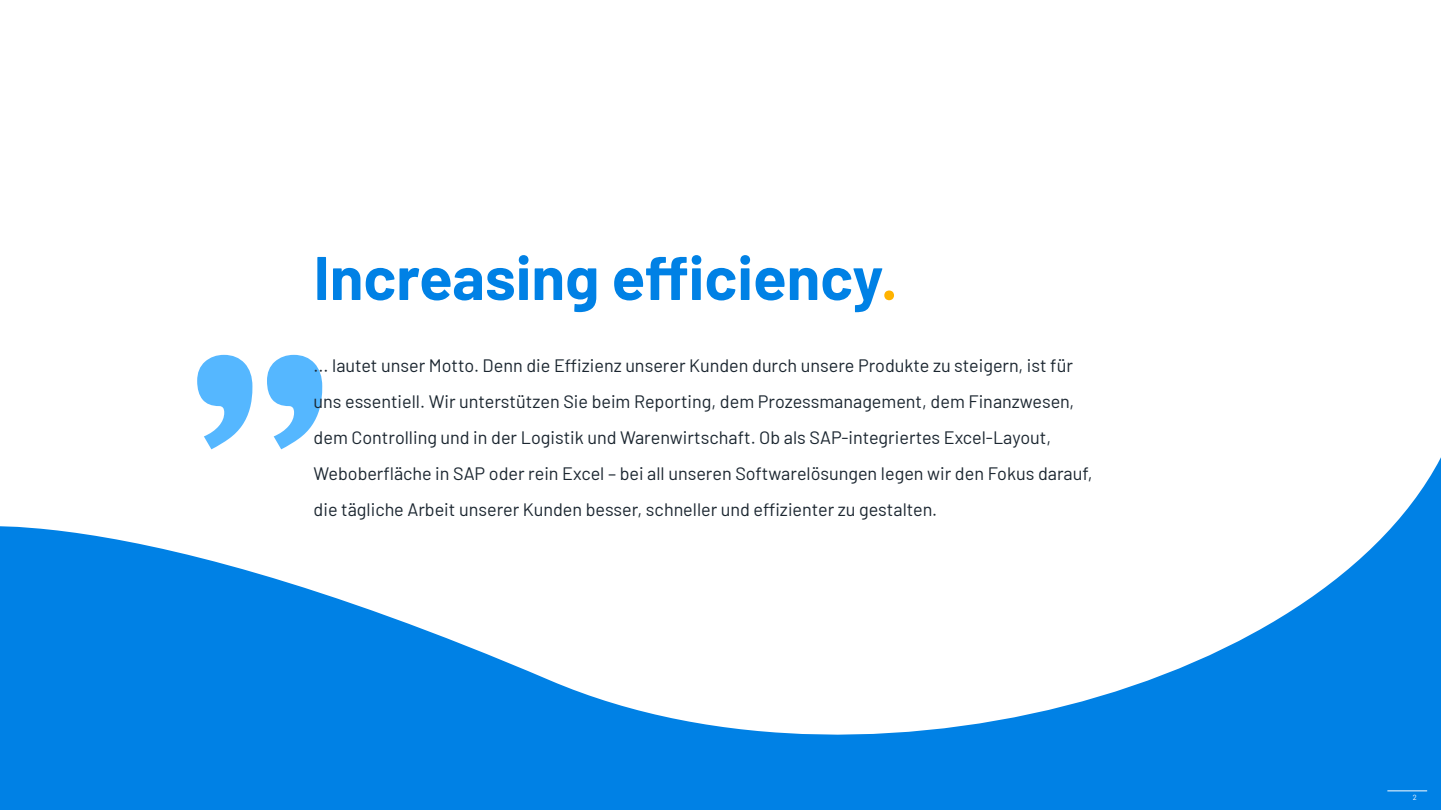
<style>
.page{position:relative;width:1441px;height:810px;background:#fff}
.page>*{position:absolute;margin:0;border:0;box-sizing:border-box;transform-origin:0 0}
.t1{font:900 268.35px "Superclarendon";color:#55b7ff}
.t2{font:700 61.5px "Barlow";color:#0081e5}
.t3{font:18px/36px "Barlow";color:#1b2630}
.t4{font:7.5px "Barlow";color:#fff}
.s1{color:#ffb300}
</style>
<div class="page">
<svg style="left:0;top:459px;width:1440px;height:351px"></svg>
<hr style="left:1387px;top:790px;width:39px;height:1px;background:#fff">
<h2 class="t2" style="left:313px;top:232px;width:585px">Increasing efficiency<span class="s1">.</span></h2>
<h1 class="t1" style="left:176px;top:128px;width:170px">„</h1>
<p class="t3" style="left:313px;top:346px;width:780px">... lautet unser Motto. Denn die Effizienz unserer Kunden durch unsere Produkte zu steigern, ist für uns essentiell. Wir unterstützen Sie beim Reporting, dem Prozessmanagement, dem Finanzwesen, dem Controlling und in der Logistik und Warenwirtschaft. Ob als SAP-integriertes Excel-Layout, Weboberfläche in SAP oder rein Excel – bei all unseren Softwarelösungen legen wir den Fokus darauf, die tägliche Arbeit unserer Kunden besser, schneller und effizienter zu gestalten.</p>
<p class="t4" style="left:1412px;top:792px;width:6px">2</p>
</div>
